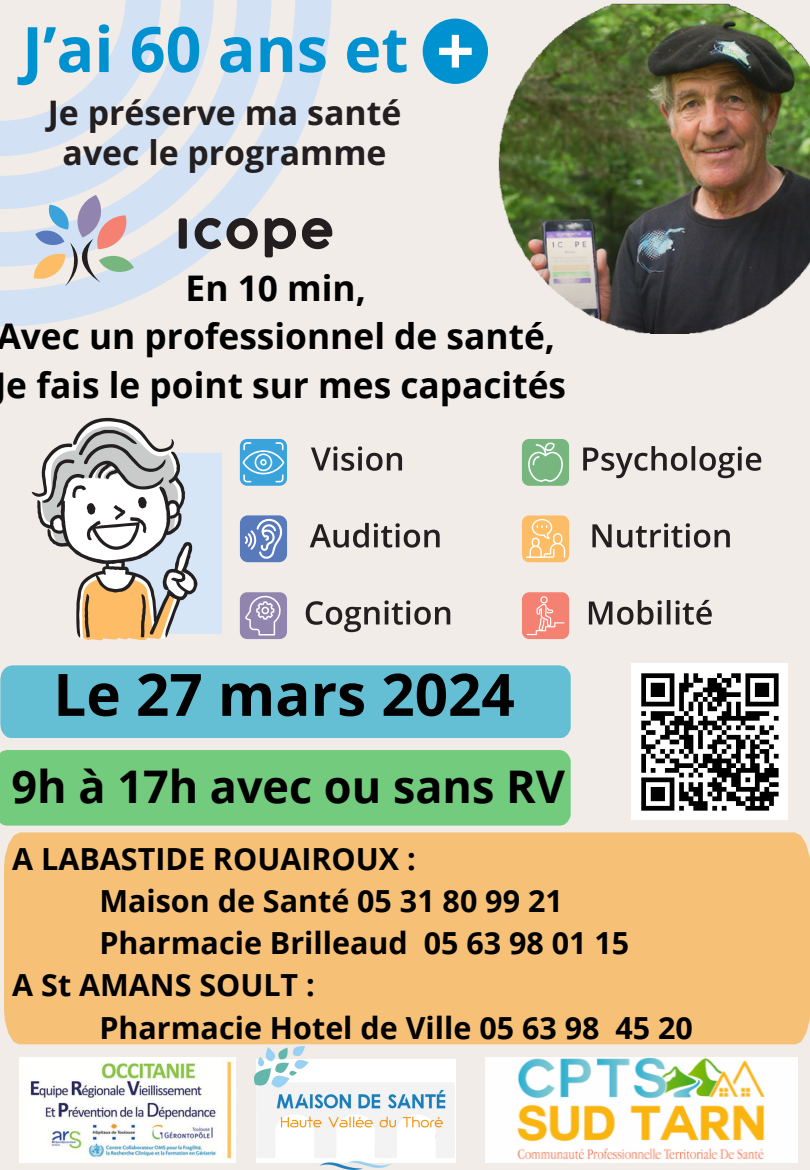
<style>
.page{position:relative;width:810px;height:1170px;background:#f1ece8}
.page>*{position:absolute;margin:0;border:0;box-sizing:border-box;transform-origin:0 0}
.t1{font:700 62.7px "Open Sans";color:#0091d0}
.t2{font:700 58.5px "Open Sans";color:#000}
.t3{font:700 45px "Open Sans";color:#000}
.t4{font:700 35.25px/48.8px "Open Sans";color:#000;text-align:center}
.t5{font:700 33.9px/40.5px "Open Sans";color:#231f20;text-align:center}
.t6{font:700 30.45px "Open Sans";color:#000}
</style>
<div class="page">
<div style="left:0;top:665px;width:571px;height:73px;background:#65bfd4"></div>
<img style="left:499px;top:3px;width:311px;height:330px">
<img style="left:485px;top:1058px;width:313px;height:104px">
<div style="left:240px;top:439px;width:47px;height:47px;background:#3aa3db;border-radius:7px"></div>
<svg style="left:243px;top:442px;width:41px;height:40px"></svg>
<div style="left:240px;top:592px;width:47px;height:47px;background:#9185af;border-radius:7px"></div>
<svg style="left:245px;top:596px;width:36px;height:40px"></svg>
<div style="left:240px;top:515px;width:47px;height:47px;background:#587abd;border-radius:8px"></div>
<svg style="left:245px;top:519px;width:37px;height:40px"></svg>
<svg style="left:311px;top:446px;width:91px;height:25px"></svg>
<svg style="left:310px;top:523px;width:130px;height:25px"></svg>
<svg style="left:306px;top:600px;width:144px;height:32px"></svg>
<div style="left:522px;top:439px;width:47px;height:47px;background:#77b77f;border-radius:7px"></div>
<svg style="left:528px;top:442px;width:35px;height:40px"></svg>
<div style="left:522px;top:515px;width:47px;height:47px;background:#fdbd66;border-radius:7px"></div>
<svg style="left:526px;top:519px;width:39px;height:39px"></svg>
<div style="left:522px;top:592px;width:47px;height:47px;background:#f48172;border-radius:7px"></div>
<svg style="left:527px;top:596px;width:38px;height:39px"></svg>
<svg style="left:589px;top:600px;width:73px;height:25px"></svg>
<hr style="left:667px;top:600px;width:3px;height:24px;background:#231f20">
<svg style="left:675px;top:600px;width:37px;height:25px"></svg>
<svg style="left:592px;top:523px;width:138px;height:25px"></svg>
<svg style="left:583px;top:446px;width:104px;height:32px"></svg>
<hr style="left:692px;top:446px;width:3px;height:24px;background:#231f20">
<svg style="left:699px;top:446px;width:62px;height:32px"></svg>
<svg style="left:0;top:0;width:332px;height:327px"></svg>
<svg style="left:32px;top:418px;width:190px;height:223px"></svg>
<div style="left:423px;top:19px;width:65px;height:65px;background:#0091d0;border-radius:50%"></div>
<svg style="left:439px;top:35px;width:33px;height:33px"></svg>
<div style="left:4px;top:832px;width:806px;height:212px;background:#f6c077"></div>
<div style="left:0;top:750px;width:571px;height:76px;background:#73cb7e"></div>
<svg style="left:100px;top:256px;width:34px;height:16px"></svg>
<svg style="left:34px;top:254px;width:31px;height:25px"></svg>
<svg style="left:35px;top:205px;width:34px;height:40px"></svg>
<svg style="left:77px;top:195px;width:49px;height:54px"></svg>
<svg style="left:65px;top:242px;width:13px;height:44px"></svg>
<svg style="left:82px;top:239px;width:18px;height:43px"></svg>
<svg style="left:179px;top:218px;width:8px;height:31px"></svg>
<svg style="left:195px;top:218px;width:63px;height:31px"></svg>
<svg style="left:265px;top:218px;width:31px;height:39px"></svg>
<svg style="left:302px;top:218px;width:30px;height:31px"></svg>
<img style="left:19px;top:1057px;width:216px;height:106px">
<div style="left:632px;top:664px;width:156px;height:156px;background:#fff"></div>
<svg style="left:641px;top:673px;width:138px;height:138px"></svg>
<img style="left:255px;top:1046px;width:200px;height:124px">
<h3 class="t1" style="left:22px;top:5px;width:388px">J’ai 60 ans et</h3>
<h2 class="t5" style="left:48px;top:91px;width:355px">Je préserve ma santé avec le programme</h2>
<h1 class="t4" style="left:-3px;top:262px;width:571px">En 10 min,<br>Avec un professionnel de santé, e fais le point sur mes capacités</h1>
<p class="t2" style="left:53px;top:653px;width:463px">Le 27 mars 2024</p>
<p class="t3" style="left:12px;top:755px;width:555px">9h à 17h avec ou sans RV</p>
<p class="t6" style="left:12px;top:838px;width:405px">A LABASTIDE ROUAIROUX :</p>
<p class="t6" style="left:99px;top:880px;width:465px">Maison de Santé 05 31 80 99 21</p>
<p class="t6" style="left:99px;top:922px;width:531px">Pharmacie Brilleaud 05 63 98 01 15</p>
<p class="t6" style="left:12px;top:964px;width:304px">A St AMANS SOULT :</p>
<p class="t6" style="left:99px;top:1006px;width:595px">Pharmacie Hotel de Ville 05 63 98 45 20</p>
</div>
